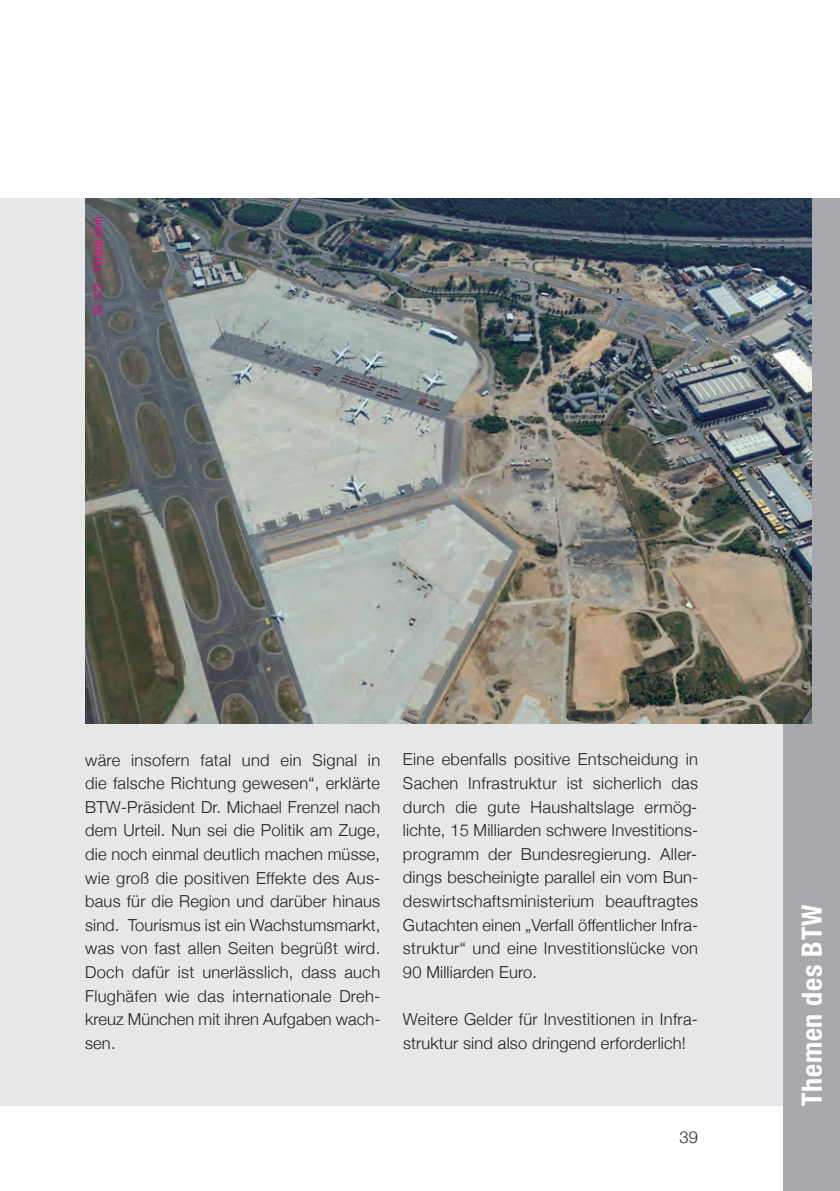
<style>
.page{position:relative;width:840px;height:1191px;background:#fff}
.page>*{position:absolute;margin:0;border:0;box-sizing:border-box;transform-origin:0 0}
.t1{font:700 condensed 28px "Helvetica Neue";letter-spacing:.025em;color:#fff}
.t2{font:300 16.4px/23.6px "Helvetica Neue";letter-spacing:.01em;color:#231f20;text-align:justify}
.t3{font:condensed 12px "Helvetica Neue";letter-spacing:.025em;color:#ed028c}
</style>
<div class="page">
<div style="left:0;top:198px;width:782px;height:908px;background:#e6e7e9"></div>
<div style="left:782px;top:198px;width:57px;height:993px;background:#a8a9ad"></div>
<img style="left:85px;top:198px;width:726px;height:525px">
<p class="t3" style="left:93px;top:314px;width:99px;rotate:-90deg">© 123 – Fotolia.com</p>
<p class="t2" style="left:85px;top:747px;width:297px">wäre insofern fatal und ein Signal in die falsche Richtung gewesen“, erklärte BTW-Präsident Dr. Michael Frenzel nach dem Urteil. Nun sei die Politik am Zuge, die noch einmal deutlich machen müsse, wie groß die positiven Effekte des Aus&shy;baus für die Region und darüber hinaus sind. Tourismus ist ein Wachstumsmarkt, was von fast allen Seiten begrüßt wird.<br>Doch dafür ist unerlässlich, dass auch Flughäfen wie das internationale Dreh&shy;kreuz München mit ihren Aufgaben wach&shy;sen.</p>
<p class="t2" style="left:403px;top:747px;width:296px">Eine ebenfalls positive Entscheidung in Sachen Infrastruktur ist sicherlich das durch die gute Haushaltslage ermög&shy;lichte, 15 Milliarden schwere Investitions&shy;programm der Bundesregierung. Aller&shy;dings bescheinigte parallel ein vom Bun&shy;deswirtschaftsministerium beauftragtes Gutachten einen „Verfall öffentlicher Infra&shy;struktur“ und eine Investitionslücke von 90 Milliarden Euro.</p>
<p class="t2" style="left:403px;top:1007px;width:296px">Weitere Gelder für Investitionen in Infra&shy;struktur sind also dringend erforderlich!</p>
<p class="t2" style="left:679px;top:1125px;width:20px">39</p>
<h1 class="t1" style="left:788px;top:1106px;width:202px;rotate:-90deg">Themen des BTW</h1>
</div>
